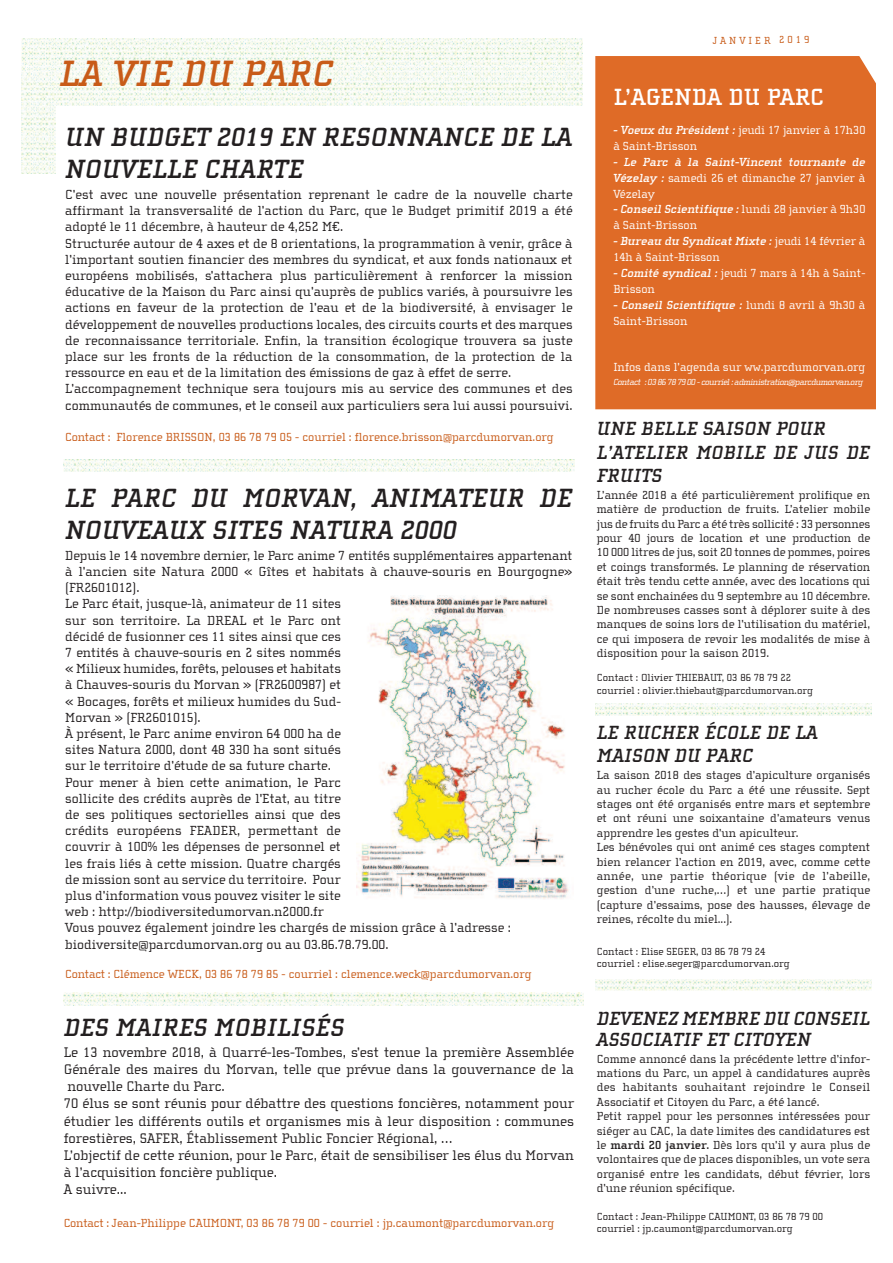
<style>
.page{position:relative;width:893px;height:1263px;background:#fff}
.page>*{position:absolute;margin:0;border:0;box-sizing:border-box;transform-origin:0 0}
.t1{font:italic 700 37.5px "Cholla Slab";color:#c85b18}
.t2{font:italic 700 27px/32.4px "Cholla Slab";color:#231f20}
.t3{font:italic 700 25.5px "Cholla Slab";color:#231f20}
.t4{font:700 24px "Cholla Slab";color:#fff}
.t5{font:italic 700 19.5px/23.4px "Cholla Slab";color:#231f20}
.t6{font:14.25px/17.1px "Cholla Slab";color:#231f20}
.t7{font:13.5px/16.2px "Cholla Slab";color:#231f20}
.t8{font:12px/14.4px "Cholla Slab";color:#231f20}
.t9{font:12px/15.9px "Cholla Slab";color:#fff}
.t10{font:12px "Cholla Slab";color:#c85b18}
.t11{font:italic 700 12px/15.9px "Cholla Slab";letter-spacing:-.01em;color:#fff;text-align:justify}
.t12{font:10.5px/12.6px "Cholla Slab";color:#231f20}
.t13{font:10.5px "Cholla Slab";letter-spacing:.275em;color:#c85b18}
.t14{font:italic 9px "Cholla Slab";letter-spacing:-.06em;color:#fff}
.s1{font-weight:700;font-style:italic}
.s2{font-weight:400;font-style:normal}
.s3{font-weight:700}
</style>
<div class="page">
<img style="left:21px;top:38px;width:562px;height:68px">
<img style="left:21px;top:72px;width:34px;height:101px">
<div style="left:595px;top:56px;width:281px;height:353px;background:#df6b27"></div>
<img style="left:64px;top:459px;width:510px;height:13px">
<img style="left:64px;top:992px;width:519px;height:13px">
<img style="left:595px;top:979px;width:277px;height:12px">
<img style="left:595px;top:704px;width:277px;height:11px">
<img style="left:356px;top:595px;width:213px;height:304px">
<h1 class="t1" style="left:60px;top:52px;width:275px">LA VIE DU PARC</h1>
<h2 class="t2" style="left:65px;top:121px;width:509px">UN BUDGET 2019 EN RESONNANCE DE LA<br>NOUVELLE CHARTE</h2>
<p class="t7" style="left:65px;top:186px;width:509px">C’est avec une nouvelle présentation reprenant le cadre de la nouvelle charte affirmant la transversalité de l’action du Parc, que le Budget primitif 2019 a été adopté le 11 décembre, à hauteur de 4,252 M€.<br>Structurée autour de 4 axes et de 8 orientations, la programmation à venir, grâce à l’important soutien financier des membres du syndicat, et aux fonds nationaux et européens mobilisés, s’attachera plus particulièrement à renforcer la mission éducative de la Maison du Parc ainsi qu’auprès de publics variés, à poursuivre les actions en faveur de la protection de l’eau et de la biodiversité, à envisager le développement de nouvelles productions locales, des circuits courts et des marques de reconnaissance territoriale. Enfin, la transition écologique trouvera sa juste place sur les fronts de la réduction de la consommation, de la protection de la ressource en eau et de la limitation des émissions de gaz à effet de serre.<br>L’accompagnement technique sera toujours mis au service des communes et des communautés de communes, et le conseil aux particuliers sera lui aussi poursuivi.</p>
<p class="t10" style="left:65px;top:430px;width:490px">Contact : Florence BRISSON, 03 86 78 79 05 - courriel : florence.brisson@parcdumorvan.org</p>
<h2 class="t2" style="left:65px;top:482px;width:509px">LE PARC DU MORVAN, ANIMATEUR DE<br>NOUVEAUX SITES NATURA 2000</h2>
<p class="t7" style="left:65px;top:547px;width:509px">Depuis le 14 novembre dernier, le Parc anime 7 entités supplémentaires appartenant à l’ancien site Natura 2000 « Gîtes et habitats à chauve-souris en Bourgogne» (FR2601012).<br>Le Parc était, jusque-là, animateur de 11 sites<br>sur son territoire. La DREAL et le Parc ont<br>décidé de fusionner ces 11 sites ainsi que ces<br>7 entités à chauve-souris en 2 sites nommés<br>« Milieux humides, forêts, pelouses et habitats<br>à Chauves-souris du Morvan » (FR2600987) et<br>« Bocages, forêts et milieux humides du Sud-<br>Morvan » (FR2601015).<br>À présent, le Parc anime environ 64 000 ha de<br>sites Natura 2000, dont 48 330 ha sont situés<br>sur le territoire d’étude de sa future charte.<br>Pour mener à bien cette animation, le Parc<br>sollicite des crédits auprès de l'Etat, au titre<br>de ses politiques sectorielles ainsi que des<br>crédits européens FEADER, permettant de<br>couvrir à 100% les dépenses de personnel et<br>les frais liés à cette mission. Quatre chargés<br>de mission sont au service du territoire. Pour<br>plus d’information vous pouvez visiter le site<br>web : http://biodiversitedumorvan.n2000.fr<br>Vous pouvez également joindre les chargés de mission grâce à l’adresse : biodiversite@parcdumorvan.org ou au 03.86.78.79.00.</p>
<p class="t10" style="left:65px;top:967px;width:468px">Contact : Clémence WECK, 03 86 78 79 85 - courriel : clemence.weck@parcdumorvan.org</p>
<h3 class="t3" style="left:64px;top:1013px;width:282px">DES MAIRES MOBILISÉS</h3>
<p class="t6" style="left:64px;top:1044px;width:512px">Le 13 novembre 2018, à Quarré-les-Tombes, s’est tenue la première Assemblée Générale des maires du Morvan, telle que prévue dans la gouvernance de la nouvelle Charte du Parc.<br>70 élus se sont réunis pour débattre des questions foncières, notamment pour étudier les différents outils et organismes mis à leur disposition : communes forestières, SAFER, Établissement Public Foncier Régional, …<br>L’objectif de cette réunion, pour le Parc, était de sensibiliser les élus du Morvan à l’acquisition foncière publique.<br>A suivre...</p>
<p class="t10" style="left:64px;top:1216px;width:492px">Contact : Jean-Philippe CAUMONT, 03 86 78 79 00 - courriel : jp.caumont@parcdumorvan.org</p>
<p class="t13" style="left:713px;top:34px;width:98px">JANVIER 2019</p>
<h3 class="t4" style="left:613px;top:82px;width:212px">L’AGENDA DU PARC</h3>
<p class="t9" style="left:613px;top:122px;width:254px"><span class="s1">- Voeux du Président :</span> jeudi 17 janvier à 17h30 à Saint-Brisson</p>
<p class="t11" style="left:613px;top:154px;width:254px">- Le Parc à la Saint-Vincent tournante de Vézelay : <span class="s2">samedi 26 et dimanche 27 janvier à Vézelay</span></p>
<p class="t9" style="left:613px;top:201px;width:254px"><span class="s1">- Conseil Scientifique :</span> lundi 28 janvier à 9h30 à Saint-Brisson</p>
<p class="t9" style="left:613px;top:233px;width:254px"><span class="s1">- Bureau du Syndicat Mixte :</span> jeudi 14 février à<br>14h à Saint-Brisson</p>
<p class="t9" style="left:613px;top:265px;width:254px"><span class="s1">- Comité syndical :</span> jeudi 7 mars à 14h à Saint-<br>Brisson</p>
<p class="t9" style="left:613px;top:297px;width:254px"><span class="s1">- Conseil Scientifique :</span> lundi 8 avril à 9h30 à<br>Saint-Brisson</p>
<p class="t9" style="left:613px;top:359px;width:253px">Infos dans l’agenda sur ww.parcdumorvan.org</p>
<p class="t14" style="left:613px;top:376px;width:251px">Contact : 03 86 78 79 00 - courriel : administration@parcdumorvan.org</p>
<h3 class="t5" style="left:597px;top:417px;width:275px">UNE BELLE SAISON POUR<br>L’ATELIER MOBILE DE JUS DE<br>FRUITS</h3>
<p class="t8" style="left:597px;top:487px;width:275px;text-align:justify">L’année 2018 a été particulièrement prolifique en matière de production de fruits. L’atelier mobile jus de fruits du Parc a été très sollicité : 33 personnes pour 40 jours de location et une production de 10 000 litres de jus, soit 20 tonnes de pommes, poires et coings transformés. Le planning de réservation était très tendu cette année, avec des locations qui se sont enchainées du 9 septembre au 10 décembre.<br>De nombreuses casses sont à déplorer suite à des manques de soins lors de l’utilisation du matériel, ce qui imposera de revoir les modalités de mise à disposition pour la saison 2019.</p>
<p class="t12" style="left:597px;top:671px;width:218px">Contact : Olivier THIEBAUT, 03 86 78 79 22 courriel : olivier.thiebaut@parcdumorvan.org</p>
<h3 class="t5" style="left:597px;top:721px;width:223px">LE RUCHER ÉCOLE DE LA<br>MAISON DU PARC</h3>
<p class="t8" style="left:597px;top:768px;width:275px">La saison 2018 des stages d’apiculture organisés au rucher école du Parc a été une réussite. Sept stages ont été organisés entre mars et septembre et ont réuni une soixantaine d’amateurs venus apprendre les gestes d’un apiculteur.<br>Les bénévoles qui ont animé ces stages comptent bien relancer l’action en 2019, avec, comme cette année, une partie théorique (vie de l’abeille, gestion d’une ruche,…) et une partie pratique (capture d’essaims, pose des hausses, élevage de reines, récolte du miel...).</p>
<p class="t12" style="left:597px;top:944px;width:194px">Contact : Elise SEGER, 03 86 78 79 24 courriel : elise.seger@parcdumorvan.org</p>
<h3 class="t5" style="left:597px;top:1009px;width:275px;line-height:20.4px">DEVENEZ MEMBRE DU CONSEIL<br>ASSOCIATIF ET CITOYEN</h3>
<p class="t8" style="left:597px;top:1051px;width:275px">Comme annoncé dans la précédente lettre d’infor&shy;mations du Parc, un appel à candidatures auprès des habitants souhaitant rejoindre le Conseil Associatif et Citoyen du Parc, a été lancé.<br>Petit rappel pour les personnes intéressées pour siéger au CAC, la date limites des candidatures est le <span class="s3">mardi 20 janvier.</span> Dès lors qu’il y aura plus de volontaires que de places disponibles, un vote sera organisé entre les candidats, début février, lors d’une réunion spécifique.</p>
<p class="t12" style="left:597px;top:1210px;width:228px">Contact : Jean-Philippe CAUMONT, 03 86 78 79 00 courriel : jp.caumont@parcdumorvan.org</p>
</div>
